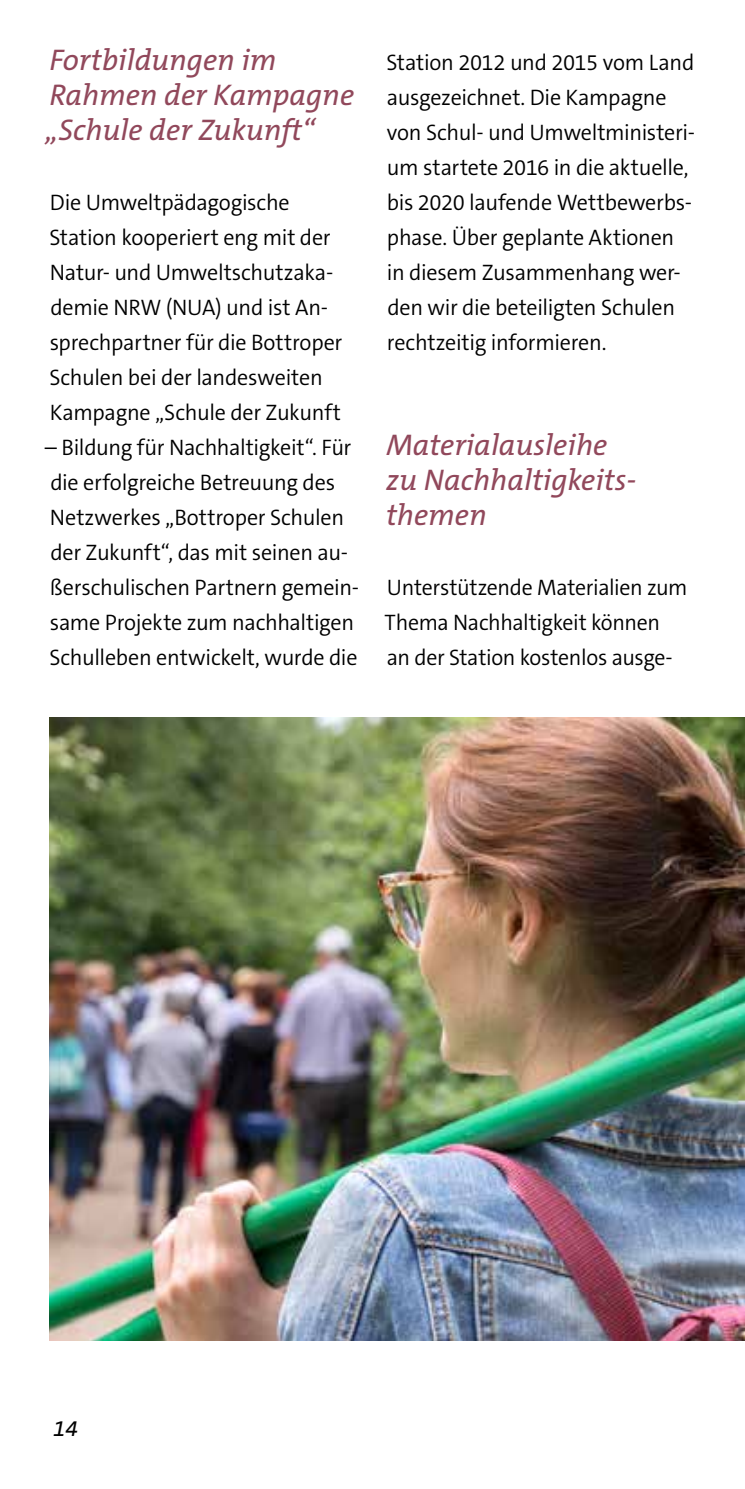
<style>
.page{position:relative;width:745px;height:1489px;background:#fff}
.page>*{position:absolute;margin:0;border:0;box-sizing:border-box;transform-origin:0 0}
.t1{font:italic 30px/35px "The Mix C5";color:#91485b}
.t2{font:300 22.5px/35px "The Sans C5";letter-spacing:-.015em;color:#000}
.t3{font:italic 22.5px "The Sans C5";color:#000}
</style>
<div class="page">
<img style="left:50px;top:718px;width:694px;height:621px">
<h1 class="t1" style="left:46px;top:43px;width:310px">Fortbildungen im<br>Rahmen der Kampagne „Schule der Zukunft“</h1>
<p class="t2" style="left:49px;top:185px;width:294px">Die Umweltpädagogische<br>Station kooperiert eng mit der<br>Natur- und Umweltschutzaka&shy;demie NRW (NUA) und ist An&shy;sprechpartner für die Bottroper<br>Schulen bei der landesweiten<br>Kampagne „Schule der Zukunft</p>
<p class="t2" style="left:45px;top:430px;width:315px">– Bildung für Nachhaltigkeit“. Für die erfolgreiche Betreuung des Netzwerkes „Bottroper Schulen der Zukunft“, das mit seinen au&shy;ßerschulischen Partnern gemein&shy;same Projekte zum nachhaltigen Schulleben entwickelt, wurde die</p>
<p class="t2" style="left:386px;top:45px;width:310px">Station 2012 und 2015 vom Land ausgezeichnet. Die Kampagne von Schul- und Umweltministeri&shy;um startete 2016 in die aktuelle, bis 2020 laufende Wettbewerbs&shy;phase. Über geplante Aktionen in diesem Zusammenhang wer&shy;den wir die beteiligten Schulen rechtzeitig informieren.</p>
<h1 class="t1" style="left:386px;top:428px;width:251px">Materialausleihe zu Nachhaltigkeits&shy;themen</h1>
<p class="t2" style="left:384px;top:570px;width:304px">Unterstützende Materialien zum<br>Thema Nachhaltigkeit können an der Station kostenlos ausge-</p>
<p class="t3" style="left:53px;top:1413px;width:26px">14</p>
</div>
